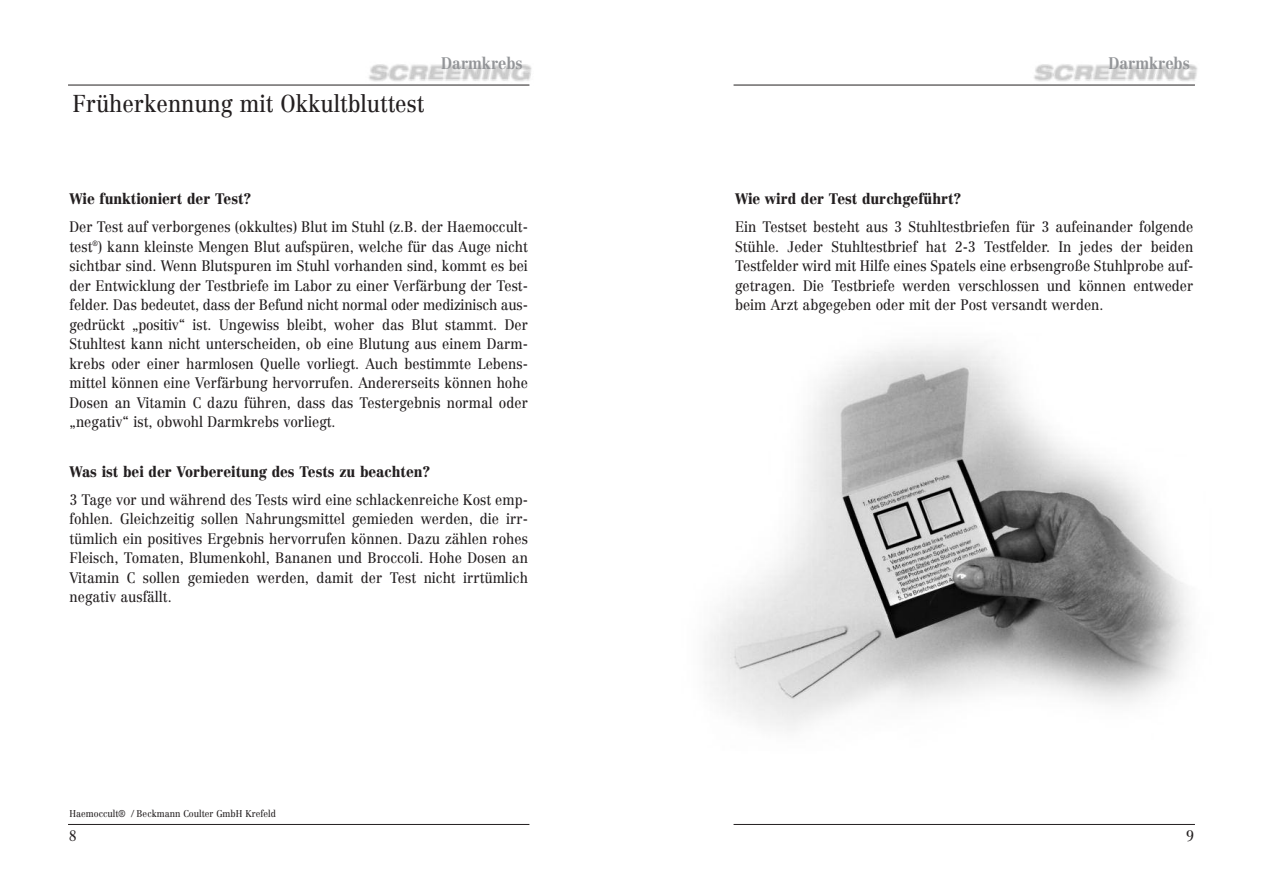
<style>
.page{position:relative;width:1263px;height:893px;background:#fff}
.page>*{position:absolute;margin:0;border:0;box-sizing:border-box;transform-origin:0 0}
.t1{font:24px "Centennial LT";color:#231f20;scale:.9 1}
.t2{font:700 16.5px "Centennial LT";color:#939598;scale:.9 1}
.t3{font:15px/19.5px "Centennial LT";color:#231f20;text-align:justify;scale:.9 1}
.t4{font:900 15px "Centennial LT";color:#231f20;scale:.9 1}
.t5{font:9.75px "Centennial LT";color:#231f20;scale:.9 1}
</style>
<div class="page">
<img style="left:709px;top:345px;width:481px;height:385px">
<img style="left:1020px;top:64px;width:178px;height:21px">
<hr style="left:733px;top:85px;width:462px;height:1px;background:#231f20">
<hr style="left:733px;top:824px;width:462px;height:1px;background:#231f20">
<img style="left:354px;top:64px;width:178px;height:22px">
<hr style="left:68px;top:85px;width:461px;height:1px;background:#231f20">
<hr style="left:68px;top:824px;width:461px;height:1px;background:#231f20">
<h1 class="t1" style="left:72px;top:94px;width:393px">Früherkennung mit Okkultbluttest</h1>
<p class="t2" style="left:441px;top:56px;width:92px">Darmkrebs</p>
<p class="t2" style="left:1108px;top:56px;width:92px">Darmkrebs</p>
<p class="t4" style="left:70px;top:193px;width:204px">Wie funktioniert der Test?</p>
<p class="t3" style="left:70px;top:219px;width:511px">Der Test auf verborgenes (okkultes) Blut im Stuhl (z.B. der Haemoccult&shy;test<sup>®</sup>) kann kleinste Mengen Blut aufspüren, welche für das Auge nicht sichtbar sind. Wenn Blutspuren im Stuhl vorhanden sind, kommt es bei der Entwicklung der Testbriefe im Labor zu einer Verfärbung der Test&shy;felder. Das bedeutet, dass der Befund nicht normal oder medizinisch aus&shy;gedrückt „positiv“ ist. Ungewiss bleibt, woher das Blut stammt. Der Stuhltest kann nicht unterscheiden, ob eine Blutung aus einem Darm&shy;krebs oder einer harmlosen Quelle vorliegt. Auch bestimmte Lebens&shy;mittel können eine Verfärbung hervorrufen. Andererseits können hohe Dosen an Vitamin C dazu führen, dass das Testergebnis normal oder „negativ“ ist, obwohl Darmkrebs vorliegt.</p>
<p class="t4" style="left:70px;top:465px;width:403px">Was ist bei der Vorbereitung des Tests zu beachten?</p>
<p class="t3" style="left:70px;top:491px;width:511px">3 Tage vor und während des Tests wird eine schlackenreiche Kost emp&shy;fohlen. Gleichzeitig sollen Nahrungsmittel gemieden werden, die irr&shy;tümlich ein positives Ergebnis hervorrufen können. Dazu zählen rohes Fleisch, Tomaten, Blumenkohl, Bananen und Broccoli. Hohe Dosen an Vitamin C sollen gemieden werden, damit der Test nicht irrtümlich negativ ausfällt.</p>
<p class="t5" style="left:70px;top:810px;width:231px">Haemoccult® / Beckmann Coulter GmbH Krefeld</p>
<p class="t3" style="left:69px;top:827px;width:10px">8</p>
<p class="t4" style="left:735px;top:193px;width:253px">Wie wird der Test durchgeführt?</p>
<p class="t3" style="left:735px;top:219px;width:511px">Ein Testset besteht aus 3 Stuhltestbriefen für 3 aufeinander folgende Stühle. Jeder Stuhltestbrief hat 2-3 Testfelder. In jedes der beiden Testfelder wird mit Hilfe eines Spatels eine erbsengroße Stuhlprobe auf&shy;getragen. Die Testbriefe werden verschlossen und können entweder beim Arzt abgegeben oder mit der Post versandt werden.</p>
<p class="t3" style="left:1186px;top:827px;width:10px">9</p>
</div>
